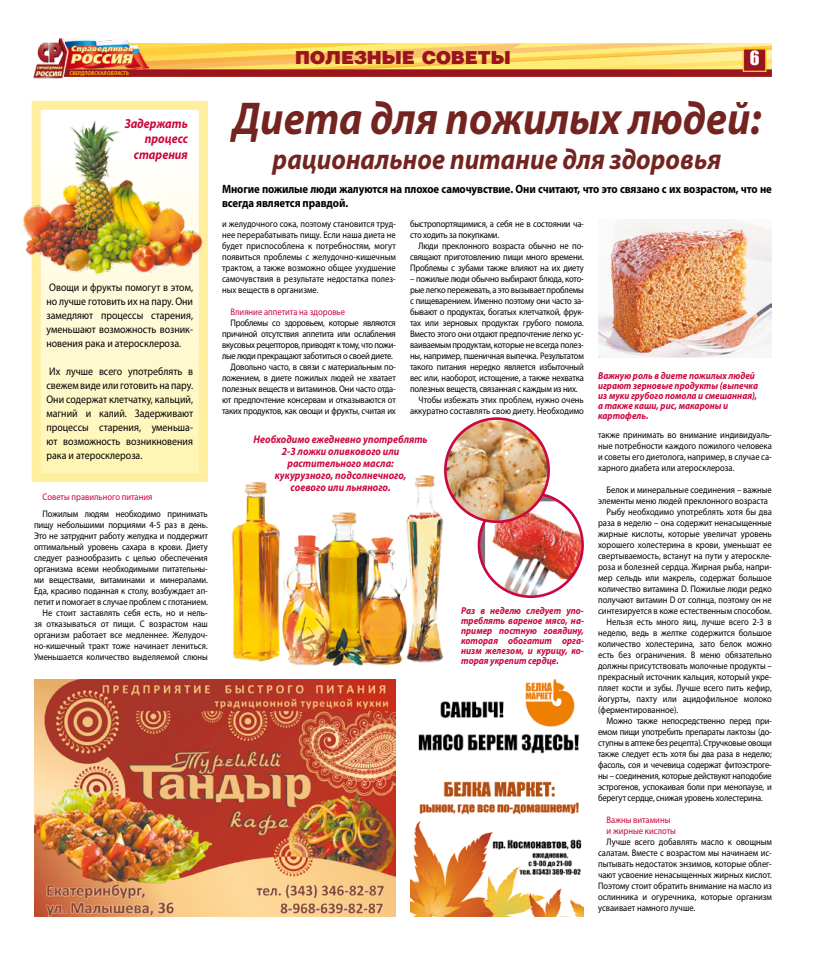
<style>
.page{position:relative;width:823px;height:964px;background:#fff}
.page>*{position:absolute;margin:0;border:0;box-sizing:border-box;transform-origin:0 0}
.t1{font:italic 700 46.2px "Myriad Pro";color:#732420;scale:.9 1}
.t2{font:italic 700 28.9px "Myriad Pro";color:#732420;scale:.9 1}
.t3{font:900 18px "Helios";color:#99141e}
.t4{font:18px "Impact";color:#fff}
.t5{font:italic 700 13.2px/15.4px "Myriad Pro";color:#cb073f;text-align:right;scale:.9 1}
.t6{font:700 12px/14px "Myriad Pro";letter-spacing:-.01em;color:#000;scale:.9 1}
.t7{font:11px/14px "Myriad Pro";color:#000;text-align:justify;scale:.9 1}
.t8{font:italic 700 11px/12px "Myriad Pro";color:#cb073f;text-align:center;scale:.9 1}
.t9{font:italic 700 10px/10px "Myriad Pro";color:#cb073f;text-align:justify;scale:.9 1}
.t10{font:9.5px/11px "Myriad Pro";letter-spacing:-.01em;color:#000;text-align:justify;scale:.9 1}
.t11{font:9.5px "Myriad Pro";letter-spacing:-.03em;color:#000;scale:.9 1}
.t12{font:9.5px/11px "Myriad Pro";color:#cb073f;scale:.9 1}
.t13{font:italic 700 5.7px "Myriad Pro";color:#f6b707;scale:.9 1}
</style>
<div class="page">
<img style="left:148px;top:43px;width:623px;height:26px">
<div style="left:62px;top:69px;width:709px;height:8px;background:#99141e"></div>
<div style="left:742px;top:48px;width:24px;height:24px;background:#99141e;border:1px solid #fbcd00"></div>
<img style="left:410px;top:679px;width:173px;height:237px">
<img style="left:34px;top:679px;width:361px;height:237px">
<svg style="left:42px;top:276px;width:156px;height:196px"></svg>
<div style="left:32px;top:101px;width:176px;height:381px;border:9px solid #feee9d"></div>
<img style="left:22px;top:118px;width:186px;height:158px">
<img style="left:231px;top:475px;width:219px;height:191px">
<img style="left:598px;top:220px;width:173px;height:138px">
<img style="left:479px;top:493px;width:103px;height:104px">
<div style="left:477px;top:492px;width:106px;height:106px;border:3px solid #cb073f;border-radius:50%"></div>
<img style="left:445px;top:419px;width:103px;height:103px;border-radius:52px">
<div style="left:444px;top:417px;width:105px;height:106px;border:3px solid #cb073f;border-radius:50%"></div>
<img style="left:33px;top:37px;width:115px;height:41px">
<p class="t13" style="left:69px;top:70px;width:68px">СВЕРДЛОВСКАЯ ОБЛАСТЬ</p>
<h3 class="t5" style="left:125px;top:115px;width:72px">Задержать процесс старения</h3>
<p class="t7" style="left:46px;top:280px;width:164px">Овощи и фрукты помогут в этом, но лучше готовить их на пару. Они замедляют процессы старения, уменьшают возможность возник&shy;новения рака и атеросклероза.</p>
<p class="t7" style="left:46px;top:364px;width:164px">Их лучше всего употреблять в свежем виде или готовить на пару.<br>Они содержат клетчатку, кальций, магний и калий. Задерживают процессы старения, уменьша&shy;ют возможность возникновения рака и атеросклероза.</p>
<p class="t12" style="left:43px;top:491px;width:123px">Советы правильного питания</p>
<p class="t10" style="left:34px;top:508px;width:194px;text-align:right">Пожилым людям необходимо принимать пищу небольшими порциями 4-5 раз в день.<br>Это не затруднит работу желудка и поддержит оптимальный уровень сахара в крови. Диету следует разнообразить с целью обеспечения организма всеми необходимыми питательны&shy;ми веществами, витаминами и минералами.<br>Еда, красиво поданная к столу, возбуждает ап&shy;петит и помогает в случае проблем с глотанием.<br>Не стоит заставлять себя есть, но и нель&shy;зя отказываться от пищи. С возрастом наш организм работает все медленнее. Желудоч&shy;но-кишечный тракт тоже начинает лениться.<br>Уменьшается количество выделяемой слюны</p>
<h3 class="t3" style="left:295px;top:47px;width:217px">ПОЛЕЗНЫЕ СОВЕТЫ</h3>
<h3 class="t4" style="left:749px;top:44px;width:11px">6</h3>
<h1 class="t1" style="left:233px;top:88px;width:588px">Диета для пожилых людей:</h1>
<h2 class="t2" style="left:272px;top:140px;width:499px">рациональное питание для здоровья</h2>
<p class="t6" style="left:222px;top:181px;width:612px">Многие пожилые люди жалуются на плохое самочувствие. Они считают, что это связано с их возрастом, что не всегда является правдой.</p>
<p class="t10" style="left:222px;top:218px;width:194px">и желудочного сока, поэтому становится труд&shy;нее перерабатывать пищу. Если наша диета не будет приспособлена к потребностям, могут появиться проблемы с желудочно-кишечным трактом, а также возможно общее ухудшение самочувствия в результате недостатка полез&shy;ных веществ в организме.</p>
<p class="t12" style="left:230px;top:306px;width:129px">Влияние аппетита на здоровье</p>
<p class="t11" style="left:230px;top:317px;width:185px">Проблемы со здоровьем, которые являются</p>
<p class="t11" style="left:222px;top:328px;width:194px">причиной отсутствия аппетита или ослабления</p>
<p class="t11" style="left:222px;top:339px;width:194px">вкусовых рецепторов, приводят к тому, что пожи-</p>
<p class="t11" style="left:222px;top:350px;width:191px">лые люди прекращают заботиться о своей диете.</p>
<p class="t10" style="left:230px;top:361px;width:185px">Довольно часто, в связи с материальным по-</p>
<p class="t10" style="left:222px;top:372px;width:194px">ложением, в диете пожилых людей не хватает</p>
<p class="t10" style="left:222px;top:383px;width:194px">полезных веществ и витаминов. Они часто отда-</p>
<p class="t10" style="left:222px;top:394px;width:194px">ют предпочтение консервам и отказываются от</p>
<p class="t10" style="left:222px;top:405px;width:194px">таких продуктов, как овощи и фрукты, считая их</p>
<p class="t10" style="left:410px;top:218px;width:194px">быстропортящимися, а себя не в состоянии ча&shy;сто ходить за покупками.</p>
<p class="t10" style="left:410px;top:240px;width:194px;text-indent:9px">Люди преклонного возраста обычно не по&shy;свящают приготовлению пищи много времени.<br>Проблемы с зубами также влияют на их диету</p>
<p class="t10" style="left:410px;top:273px;width:194px">– пожилые люди обычно выбирают блюда, кото-</p>
<p class="t10" style="left:410px;top:284px;width:194px">рые легко пережевать, а это вызывает проблемы</p>
<p class="t10" style="left:410px;top:295px;width:194px">с пищеварением. Именно поэтому они часто за-</p>
<p class="t10" style="left:410px;top:306px;width:194px">бывают о продуктах, богатых клетчаткой, фрук-</p>
<p class="t10" style="left:410px;top:317px;width:194px">тах или зерновых продуктах грубого помола.</p>
<p class="t10" style="left:410px;top:328px;width:194px">Вместо этого они отдают предпочтение легко ус-</p>
<p class="t10" style="left:410px;top:339px;width:194px">ваиваемым продуктам, которые не всегда полез-</p>
<p class="t10" style="left:410px;top:350px;width:194px">ны, например, пшеничная выпечка. Результатом</p>
<p class="t10" style="left:410px;top:361px;width:194px">такого питания нередко является избыточный</p>
<p class="t10" style="left:410px;top:372px;width:194px">вес или, наоборот, истощение, а также нехватка</p>
<p class="t10" style="left:410px;top:383px;width:188px">полезных веществ, связанная с каждым из них.</p>
<p class="t10" style="left:418px;top:394px;width:185px">Чтобы избежать этих проблем, нужно очень</p>
<p class="t10" style="left:410px;top:405px;width:194px">аккуратно составлять свою диету. Необходимо</p>
<p class="t8" style="left:253px;top:433px;width:195px">Необходимо ежедневно употреблять<br>2-3 ложки оливкового или растительного масла:<br>кукурузного, подсолнечного,<br>соевого или льняного.</p>
<p class="t9" style="left:461px;top:605px;width:138px">Раз в неделю следует упо&shy;треблять вареное мясо, на&shy;пример постную говядину, которая обогатит орга&shy;низм железом, и курицу, ко&shy;торая укрепит сердце.</p>
<p class="t9" style="left:597px;top:370px;width:179px;text-align:left">Важную роль в диете пожилых людей играют зерновые продукты (выпечка из муки грубого помола и смешанная), а также каши, рис, макароны и картофель.</p>
<p class="t10" style="left:597px;top:429px;width:194px">также принимать во внимание индивидуаль&shy;ные потребности каждого пожилого человека и советы его диетолога, например, в случае са&shy;харного диабета или атеросклероза.</p>
<p class="t10" style="left:606px;top:484px;width:185px">Белок и минеральные соединения – важные</p>
<p class="t10" style="left:597px;top:495px;width:190px">элементы меню людей преклонного возраста</p>
<p class="t10" style="left:606px;top:506px;width:185px">Рыбу необходимо употреблять хотя бы два</p>
<p class="t10" style="left:597px;top:517px;width:194px">раза в неделю – она содержит ненасыщенные</p>
<p class="t10" style="left:597px;top:528px;width:194px">жирные кислоты, которые увеличат уровень</p>
<p class="t10" style="left:597px;top:539px;width:194px">хорошего холестерина в крови, уменьшат ее</p>
<p class="t10" style="left:597px;top:550px;width:194px">свертываемость, встанут на пути у атероскле-</p>
<p class="t10" style="left:597px;top:561px;width:194px">роза и болезней сердца. Жирная рыба, напри-</p>
<p class="t10" style="left:597px;top:572px;width:194px">мер сельдь или макрель, содержат большое</p>
<p class="t10" style="left:597px;top:583px;width:194px">количество витамина D. Пожилые люди редко</p>
<p class="t10" style="left:597px;top:594px;width:194px">получают витамин D от солнца, поэтому он не</p>
<p class="t10" style="left:597px;top:605px;width:194px">синтезируется в коже естественным способом.</p>
<p class="t10" style="left:606px;top:616px;width:185px">Нельзя есть много яиц, лучше всего 2-3 в</p>
<p class="t10" style="left:597px;top:627px;width:194px">неделю, ведь в желтке содержится большое</p>
<p class="t10" style="left:597px;top:638px;width:194px">количество холестерина, зато белок можно</p>
<p class="t10" style="left:597px;top:649px;width:194px">есть без ограничения. В меню обязательно</p>
<p class="t10" style="left:597px;top:660px;width:194px">должны присутствовать молочные продукты –</p>
<p class="t10" style="left:597px;top:671px;width:194px">прекрасный источник кальция, который укре-</p>
<p class="t10" style="left:597px;top:682px;width:194px">пляет кости и зубы. Лучше всего пить кефир,</p>
<p class="t10" style="left:597px;top:693px;width:194px">йогурты, пахту или ацидофильное молоко</p>
<p class="t10" style="left:597px;top:704px;width:91px">(ферментированное).</p>
<p class="t10" style="left:606px;top:715px;width:185px">Можно также непосредственно перед при-</p>
<p class="t10" style="left:597px;top:726px;width:194px">емом пищи употребить препараты лактозы (до-</p>
<p class="t10" style="left:597px;top:737px;width:194px">ступны в аптеке без рецепта). Стручковые овощи</p>
<p class="t10" style="left:597px;top:748px;width:194px">также следует есть хотя бы два раза в неделю;</p>
<p class="t10" style="left:597px;top:759px;width:194px">фасоль, соя и чечевица содержат фитоэстроге-</p>
<p class="t10" style="left:597px;top:770px;width:194px">ны – соединения, которые действуют наподобие</p>
<p class="t10" style="left:597px;top:781px;width:194px">эстрогенов, успокаивая боли при менопаузе, и</p>
<p class="t10" style="left:597px;top:792px;width:185px">берегут сердце, снижая уровень холестерина.</p>
<p class="t12" style="left:606px;top:814px;width:78px">Важны витамины и жирные кислоты</p>
<p class="t10" style="left:597px;top:836px;width:194px;text-indent:9px">Лучше всего добавлять масло к овощным салатам. Вместе с возрастом мы начинаем ис&shy;пытывать недостаток энзимов, которые облег&shy;чают усвоение ненасыщенных жирных кислот.<br>Поэтому стоит обратить внимание на масло из ослинника и огуречника, которые организм усваивает намного лучше.</p>
</div>
